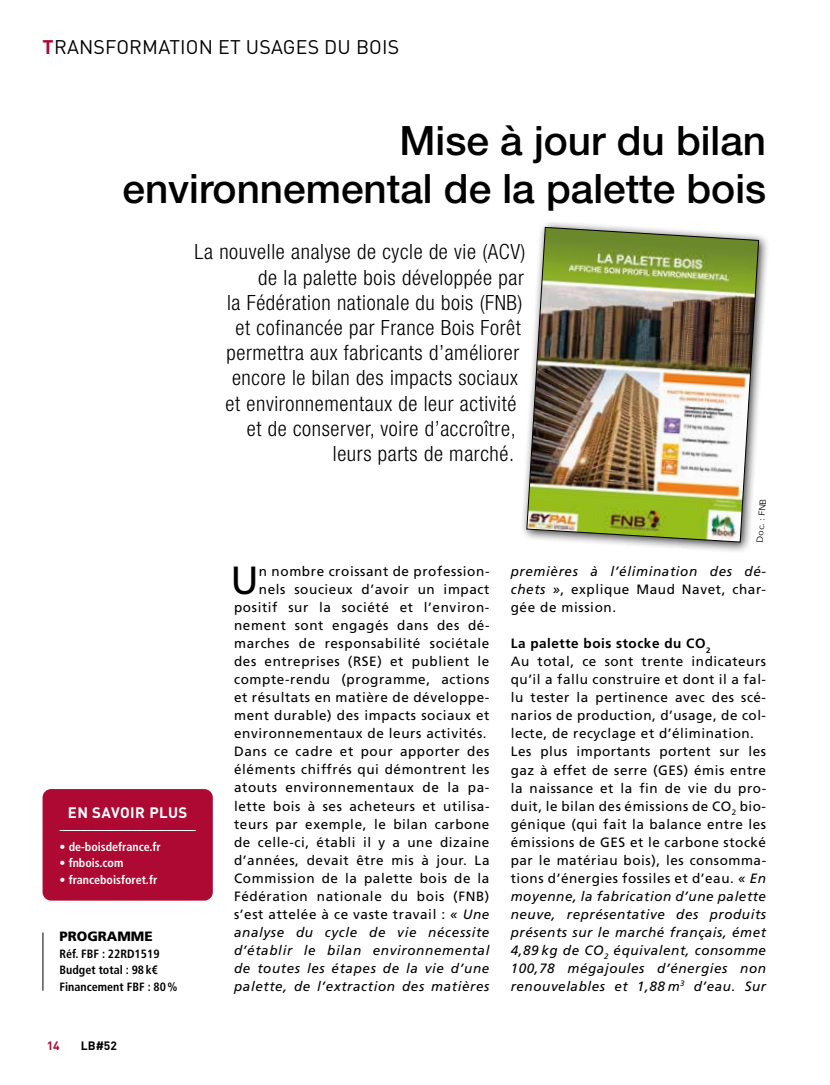
<style>
.page{position:relative;width:830px;height:1085px;background:#fff}
.page>*{position:absolute;margin:0;border:0;box-sizing:border-box;transform-origin:0 0}
.t1{font:500 40.5px/48px "Helvetica Neue LT Std";color:#000;text-align:right}
.t2{font:39.3px "Frutiger";color:#000}
.t3{font:300 condensed 21px "Helvetica Neue LT Std";letter-spacing:.03em;color:#000}
.t4{font:19.5px "DIN Pro";letter-spacing:.01em;color:#000}
.t5{font:700 15px "DIN Pro";letter-spacing:.03em;color:#fff}
.t6{font:13.5px/18px "Frutiger";letter-spacing:.045em;color:#000;text-align:right}
.t7{font:900 13.5px "Frutiger LT Std";color:#000}
.t8{font:700 condensed 12px/16.5px "Frutiger";color:#000}
.t9{font:700 condensed 12px "Frutiger";color:#fff}
.t10{font:700 12px "DIN Pro";color:#000}
.t11{font:700 12px "DIN Pro";color:#ae0932}
.t12{font:9px "Avenir Next";color:#000}
.s1{font-weight:700;color:#ae0932}
.s2{font-family:"Avenir Next Condensed";font-weight:600;font-stretch:normal}
.s3{font-style:italic}
.s4{font-weight:700}
</style>
<div class="page">
<div style="left:43px;top:789px;width:170px;height:111px;background:#ae0932;border-radius:9px"></div>
<hr style="left:60px;top:830px;width:136px;height:1px;background:#fff">
<hr style="left:43px;top:932px;width:1px;height:58px;background:#000">
<div style="left:519px;top:220px;width:250px;height:333px;background:#000;opacity:.75"></div>
<img style="left:525px;top:226px;width:234px;height:317px">
<h3 class="t4" style="left:43px;top:34px;width:358px"><span class="s1">T</span>RANSFORMATION ET USAGES DU BOIS</h3>
<h1 class="t1" style="left:122px;top:116px;width:645px">Mise à jour du bilan environnemental de la palette bois</h1>
<h3 class="t3" style="left:194px;top:240px;width:332px">La nouvelle analyse de cycle de vie (ACV)</h3>
<h3 class="t3" style="left:258px;top:265px;width:267px">de la palette bois développée par</h3>
<h3 class="t3" style="left:227px;top:290px;width:297px">la Fédération nationale du bois (FNB)</h3>
<h3 class="t3" style="left:235px;top:315px;width:286px">et cofinancée par France Bois Forêt</h3>
<h3 class="t3" style="left:226px;top:341px;width:294px">permettra aux fabricants d’améliorer</h3>
<h3 class="t3" style="left:232px;top:366px;width:287px">encore le bilan des impacts sociaux</h3>
<h3 class="t3" style="left:225px;top:391px;width:292px">et environnementaux de leur activité</h3>
<h3 class="t3" style="left:247px;top:416px;width:270px">et de conserver, voire d’accroître,</h3>
<h3 class="t3" style="left:333px;top:441px;width:183px">leurs parts de marché.</h3>
<p class="t5" style="left:68px;top:801px;width:121px">EN SAVOIR PLUS</p>
<p class="t9" style="left:60px;top:839px;width:103px">• de-boisdefrance.fr</p>
<p class="t9" style="left:60px;top:855px;width:65px">• fnbois.com</p>
<p class="t9" style="left:60px;top:872px;width:99px">• franceboisforet.fr</p>
<p class="t7" style="left:60px;top:928px;width:95px">PROGRAMME</p>
<p class="t8" style="left:60px;top:945px;width:119px">Réf. FBF : 22RD1519<br>Budget total : 98k<span class="s2">€<br></span>Financement FBF : 80%</p>
<p class="t11" style="left:47px;top:1037px;width:15px">14</p>
<p class="t10" style="left:81px;top:1037px;width:38px">LB#52</p>
<p class="t12" style="left:751px;top:541px;width:45px;rotate:-85deg">Doc. : FNB</p>
<p class="t6" style="left:234px;top:562px;width:257px">n nombre croissant de profession&shy;nels soucieux d’avoir un impact positif sur la société et l’environ&shy;nement sont engagés dans des dé&shy;marches de responsabilité sociétale des entreprises (RSE) et publient le compte-rendu (programme, actions et résultats en matière de développe&shy;ment durable) des impacts sociaux et environnementaux de leurs activités.<br>Dans ce cadre et pour apporter des éléments chiffrés qui démontrent les atouts environnementaux de la pa&shy;lette bois à ses acheteurs et utilisa&shy;teurs par exemple, le bilan carbone de celle-ci, établi il y a une dizaine d’années, devait être mis à jour. La Commission de la palette bois de la Fédération nationale du bois (FNB) s’est attelée à ce vaste travail : <span class="s3">« Une analyse du cycle de vie nécessite d’établir le bilan environnemental de toutes les étapes de la vie d’une palette, de l’extraction des matières</span></p>
<p class="t6" style="left:510px;top:562px;width:257px;text-align:justify"><span class="s3">premières à l’élimination des dé&shy;chets »</span>, explique Maud Navet, char&shy;gée de mission.</p>
<h2 class="t2" style="left:230px;top:557px;width:30px">U</h2>
<p class="t6" style="left:510px;top:634px;width:257px;text-align:left"><span class="s4">La palette bois stocke du CO</span><sub>2<br></sub>Au total, ce sont trente indicateurs qu’il a fallu construire et dont il a fal&shy;lu tester la pertinence avec des scé&shy;narios de production, d’usage, de col&shy;lecte, de recyclage et d’élimination.<br>Les plus importants portent sur les gaz à effet de serre (GES) émis entre la naissance et la fin de vie du pro&shy;duit, le bilan des émissions de CO<sub>2</sub> bio&shy;génique (qui fait la balance entre les émissions de GES et le carbone stocké par le matériau bois), les consomma&shy;tions d’énergies fossiles et d’eau. <span class="s3">« En moyenne, la fabrication d’une palette neuve, représentative des produits présents sur le marché français, émet 4,89 kg de CO</span><sub>2</sub> <span class="s3">équivalent, consomme 100,78 mégajoules d’énergies non renouvelables et 1,88 m</span><sup>3</sup> <span class="s3">d’eau. Sur</span></p>
</div>
